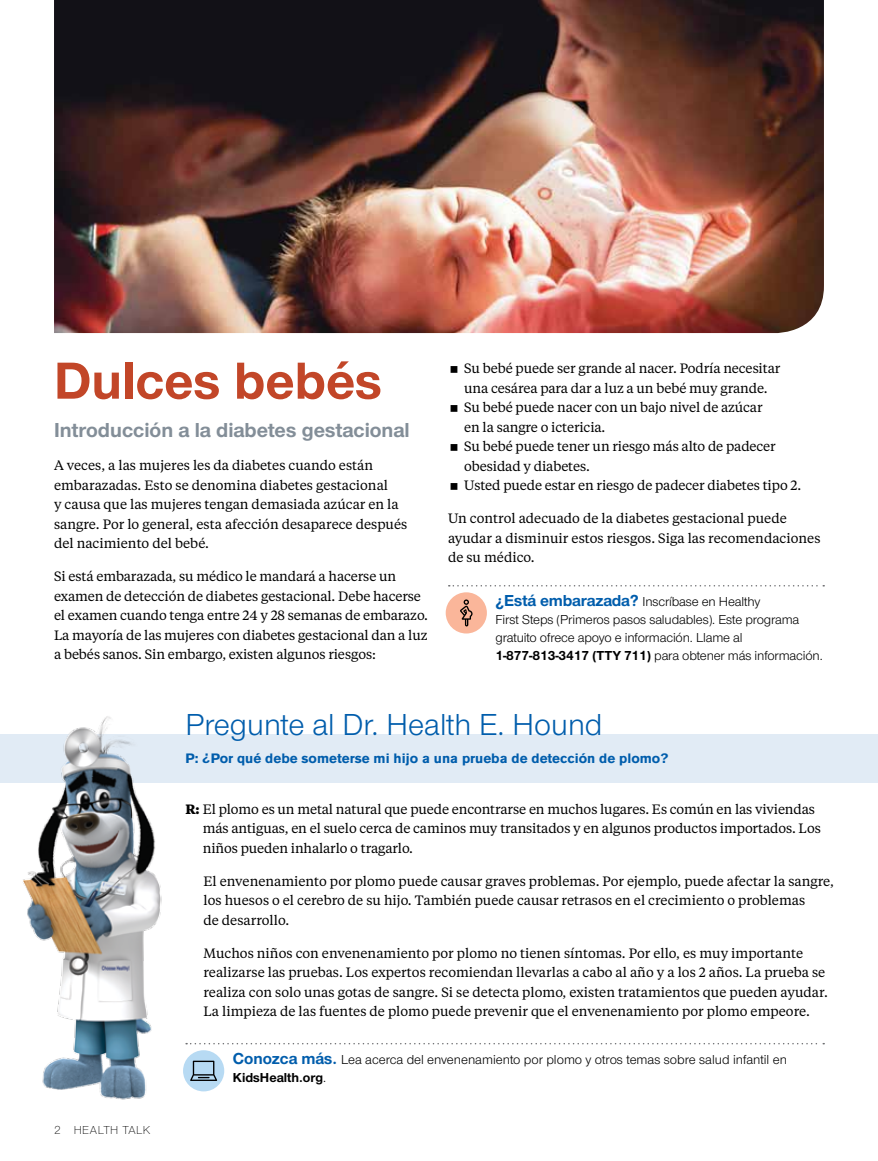
<style>
.page{position:relative;width:878px;height:1161px;background:#fff}
.page>*{position:absolute;margin:0;border:0;box-sizing:border-box;transform-origin:0 0}
.t1{font:700 54px "UHC Sans";color:#c24628}
.t2{font:31.5px "UHC Sans";color:#005dac}
.t3{font:700 21px "UHC Sans";color:#838e98}
.t4{font:13.5px/19.5px "UHC Serif Text";color:#000}
.t5{font:13.5px/18px "UHC Sans";letter-spacing:-.01em;color:#000}
.t6{font:700 13.5px "Akzidenz Grotesk BE";color:#005dac}
.t7{font:300 12px "UHC Sans";letter-spacing:.04em;color:#000}
.s1{font-weight:700;font-size:16.5px;color:#005dac}
.s2{font-weight:700}
</style>
<div class="page">
<img style="left:54px;top:0;width:770px;height:333px">
<svg style="left:448px;top:585px;width:376px;height:2px"></svg>
<div style="left:445px;top:592px;width:42px;height:42px;background:#fab69a;border-radius:50%"></div>
<svg style="left:460px;top:599px;width:12px;height:27px"></svg>
<div style="left:0;top:734px;width:878px;height:49px;background:#e1ebf5"></div>
<img style="left:23px;top:716px;width:189px;height:384px">
<svg style="left:186px;top:1043px;width:638px;height:1px"></svg>
<div style="left:183px;top:1050px;width:41px;height:41px;background:#b7daf3;border-radius:50%"></div>
<svg style="left:190px;top:1061px;width:27px;height:20px"></svg>
<h1 class="t1" style="left:54px;top:344px;width:329px">Dulces bebés</h1>
<h3 class="t3" style="left:54px;top:416px;width:357px">Introducción a la diabetes gestacional</h3>
<p class="t4" style="left:54px;top:455px;width:355px">A veces, a las mujeres les da diabetes cuando están embarazadas. Esto se denomina diabetes gestacional<br>y causa que las mujeres tengan demasiada azúcar en la sangre. Por lo general, esta afección desaparece después del nacimiento del bebé.</p>
<p class="t4" style="left:54px;top:566px;width:375px">Si está embarazada, su médico le mandará a hacerse un examen de detección de diabetes gestacional. Debe hacerse el examen cuando tenga entre 24 y 28 semanas de embarazo.<br>La mayoría de las mujeres con diabetes gestacional dan a luz a bebés sanos. Sin embargo, existen algunos riesgos:</p>
<p class="t4" style="left:464px;top:358px;width:338px">Su bebé puede ser grande al nacer. Podría necesitar una cesárea para dar a luz a un bebé muy grande.<br>Su bebé puede nacer con un bajo nivel de azúcar<br>en la sangre o ictericia.<br>Su bebé puede tener un riesgo más alto de padecer obesidad y diabetes.<br>Usted puede estar en riesgo de padecer diabetes tipo 2.</p>
<p class="t4" style="left:448px;top:508px;width:374px">Un control adecuado de la diabetes gestacional puede ayudar a disminuir estos riesgos. Siga las recomendaciones de su médico.</p>
<p class="t5" style="left:495px;top:592px;width:329px"><span class="s1">¿Está embarazada?</span> Inscríbase en Healthy<br>First Steps (Primeros pasos saludables). Este programa gratuito ofrece apoyo e información. Llame al <span class="s2">1-877-813-3417 (TTY 711)</span> para obtener más información.</p>
<p class="t7" style="left:54px;top:1122px;width:98px">2 HEALTH TALK</p>
<h2 class="t2" style="left:185px;top:704px;width:418px">Pregunte al Dr. Health E. Hound</h2>
<p class="t6" style="left:185px;top:751px;width:484px">P: ¿Por qué debe someterse mi hijo a una prueba de detección de plomo?</p>
<p class="t4" style="left:203px;top:798px;width:619px;text-indent:-17px"><span class="s2">R:</span> El plomo es un metal natural que puede encontrarse en muchos lugares. Es común en las viviendas más antiguas, en el suelo cerca de caminos muy transitados y en algunos productos importados. Los niños pueden inhalarlo o tragarlo.</p>
<p class="t4" style="left:203px;top:870px;width:632px">El envenenamiento por plomo puede causar graves problemas. Por ejemplo, puede afectar la sangre, los huesos o el cerebro de su hijo. También puede causar retrasos en el crecimiento o problemas<br>de desarrollo.</p>
<p class="t4" style="left:203px;top:942px;width:626px">Muchos niños con envenenamiento por plomo no tienen síntomas. Por ello, es muy importante realizarse las pruebas. Los expertos recomiendan llevarlas a cabo al año y a los 2 años. La prueba se realiza con solo unas gotas de sangre. Si se detecta plomo, existen tratamientos que pueden ayudar.<br>La limpieza de las fuentes de plomo puede prevenir que el envenenamiento por plomo empeore.</p>
<p class="t5" style="left:233px;top:1050px;width:555px"><span class="s1">Conozca más.</span> Lea acerca del envenenamiento por plomo y otros temas sobre salud infantil en<br><span class="s2">KidsHealth.org</span>.</p>
</div>
